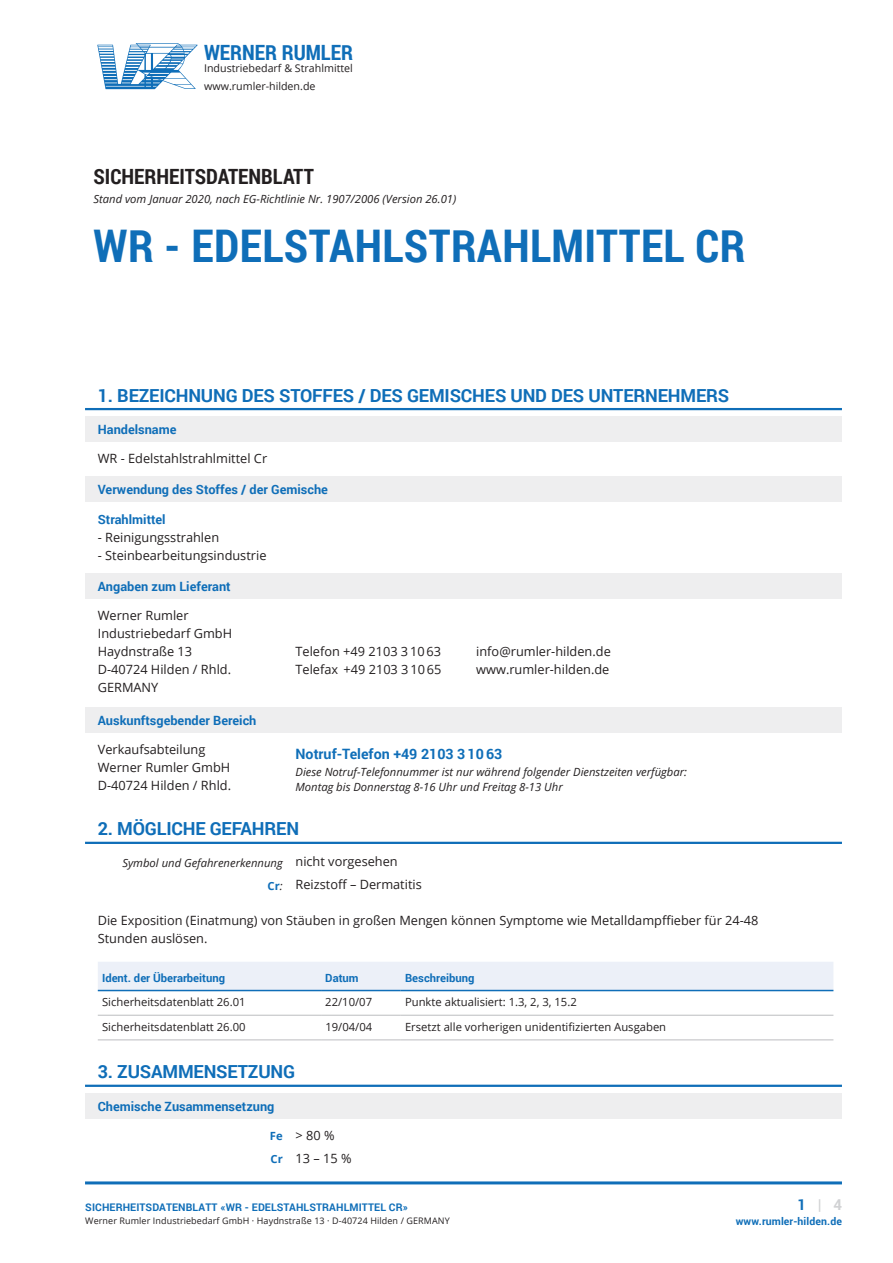
<style>
.page{position:relative;width:893px;height:1263px;background:#fff}
.page>*{position:absolute;margin:0;border:0;box-sizing:border-box;transform-origin:0 0}
.t1{font:700 45px "Roboto Condensed";letter-spacing:.01em;color:#0f6eb8}
.t2{font:700 21px "Roboto Condensed";color:#231f20}
.t3{font:700 21px "Roboto Condensed";color:#0f6eb8}
.t4{font:700 18px "Roboto";letter-spacing:-.01em;color:#0f6eb8}
.t5{font:700 15px "Roboto";color:#d1d2d4}
.t6{font:700 14.25px "Roboto";color:#0f6eb8}
.t7{font:12.75px/18px "Open Sans";color:#231f20}
.t8{font:700 12.75px "Roboto";color:#0f6eb8}
.t9{font:italic 11.25px/15px "Open Sans";color:#231f20}
.t10{font:11.25px "Open Sans";color:#231f20}
.t11{font:700 11.25px "Roboto";color:#0f6eb8}
.t12{font:10.65px/17.1px "Open Sans";color:#231f20}
.t13{font:700 10.5px "Roboto";letter-spacing:.01em;color:#0f6eb8}
.t14{font:9px "Open Sans";letter-spacing:.01em;color:#231f20}
.s1{font-style:normal;font-size:12.75px}
.s2{font-weight:700;font-size:11.25px;color:#0f6eb8}
.s3{font-style:italic;font-size:11.25px}
.s4{color:#0f6eb8}
</style>
<div class="page">
<hr style="left:85px;top:1181px;width:757px;height:3px;background:#0f6eb8">
<hr style="left:85px;top:842px;width:757px;height:2px;background:#0f6eb8">
<hr style="left:85px;top:1085px;width:757px;height:2px;background:#0f6eb8">
<div style="left:85px;top:1093px;width:757px;height:26px;background:#eeeeef"></div>
<div style="left:98px;top:962px;width:735px;height:28px;background:#ecf0f8"></div>
<hr style="left:98px;top:990px;width:223px;height:1px;background:#0f6eb8">
<hr style="left:321px;top:990px;width:80px;height:1px;background:#0f6eb8">
<hr style="left:401px;top:990px;width:432px;height:1px;background:#0f6eb8">
<hr style="left:98px;top:1015px;width:223px;height:1px;background:#bcbdc0">
<hr style="left:321px;top:1015px;width:80px;height:1px;background:#bcbdc0">
<hr style="left:401px;top:1015px;width:432px;height:1px;background:#bcbdc0">
<hr style="left:98px;top:1039px;width:223px;height:1px;background:#bcbdc0">
<hr style="left:321px;top:1039px;width:80px;height:1px;background:#bcbdc0">
<hr style="left:401px;top:1039px;width:432px;height:1px;background:#bcbdc0">
<svg style="left:97px;top:43px;width:101px;height:46px"></svg>
<hr style="left:85px;top:408px;width:757px;height:2px;background:#0f6eb8">
<div style="left:85px;top:417px;width:757px;height:25px;background:#eeeeef"></div>
<div style="left:85px;top:476px;width:757px;height:25px;background:#eeeeef"></div>
<div style="left:85px;top:573px;width:757px;height:26px;background:#eeeeef"></div>
<div style="left:85px;top:707px;width:757px;height:25px;background:#eeeeef"></div>
<h2 class="t3" style="left:204px;top:38px;width:150px">WERNER RUMLER</h2>
<p class="t12" style="left:204px;top:60px;width:150px">Industriebedarf &amp; Strahlmittel www.rumler-hilden.de</p>
<h2 class="t2" style="left:94px;top:161px;width:222px">SICHERHEITSDATENBLATT</h2>
<p class="t9" style="left:94px;top:191px;width:364px">Stand vom Januar 2020, nach EG-Richtlinie Nr. 1907/2006 (Version 26.01)</p>
<h1 class="t1" style="left:94px;top:214px;width:653px">WR - EDELSTAHLSTRAHLMITTEL CR</h1>
<h3 class="t4" style="left:98px;top:382px;width:633px">1. BEZEICHNUNG DES STOFFES / DES GEMISCHES UND DES UNTERNEHMERS</h3>
<p class="t8" style="left:98px;top:421px;width:80px">Handelsname</p>
<p class="t7" style="left:98px;top:449px;width:171px">WR - Edelstahlstrahlmittel Cr</p>
<p class="t8" style="left:98px;top:480px;width:232px">Verwendung des Stoffes / der Gemische</p>
<p class="t8" style="left:98px;top:511px;width:69px">Strahlmittel</p>
<p class="t7" style="left:98px;top:528px;width:123px">- Reinigungsstrahlen</p>
<p class="t7" style="left:98px;top:546px;width:170px">- Steinbearbeitungsindustrie</p>
<p class="t8" style="left:98px;top:577px;width:134px">Angaben zum Lieferant</p>
<p class="t7" style="left:98px;top:606px;width:136px">Werner Rumler<br>Industriebedarf GmbH<br>Haydnstraße 13<br>D-40724 Hilden / Rhld.<br>GERMANY</p>
<p class="t7" style="left:296px;top:642px;width:147px">Telefon +49 2103 3 10 63<br>Telefax +49 2103 3 10 65</p>
<p class="t7" style="left:476px;top:642px;width:136px">info@rumler-hilden.de www.rumler-hilden.de</p>
<p class="t8" style="left:98px;top:711px;width:160px">Auskunftsgebender Bereich</p>
<p class="t7" style="left:98px;top:740px;width:135px">Verkaufsabteilung<br>Werner Rumler GmbH<br>D-40724 Hilden / Rhld.</p>
<p class="t6" style="left:296px;top:744px;width:208px">Notruf-Telefon +49 2103 3 10 63</p>
<p class="t9" style="left:296px;top:764px;width:393px">Diese Notruf-Telefonnummer ist nur während folgender Dienstzeiten verfügbar:<br>Montag bis Donnerstag 8-16 Uhr und Freitag 8-13 Uhr</p>
<h3 class="t4" style="left:98px;top:816px;width:203px">2. MÖGLICHE GEFAHREN</h3>
<p class="t9" style="left:122px;top:855px;width:277px">Symbol und Gefahrenerkennung <span class="s1">nicht vorgesehen</span></p>
<p class="t7" style="left:268px;top:875px;width:156px"><span class="s2">Cr</span><span class="s3">:</span> Reizstoff – Dermatitis</p>
<p class="t7" style="left:98px;top:911px;width:662px">Die Exposition (Einatmung) von Stäuben in großen Mengen können Symptome wie Metalldampffieber für 24-48<br>Stunden auslösen.</p>
<p class="t11" style="left:102px;top:970px;width:125px">Ident. der Überarbeitung</p>
<p class="t11" style="left:325px;top:970px;width:35px">Datum</p>
<p class="t11" style="left:405px;top:970px;width:71px">Beschreibung</p>
<p class="t10" style="left:102px;top:994px;width:145px">Sicherheitsdatenblatt 26.01</p>
<p class="t10" style="left:325px;top:994px;width:48px">22/10/07</p>
<p class="t10" style="left:405px;top:994px;width:173px">Punkte aktualisiert: 1.3, 2, 3, 15.2</p>
<p class="t10" style="left:102px;top:1019px;width:145px">Sicherheitsdatenblatt 26.00</p>
<p class="t10" style="left:325px;top:1019px;width:48px">19/04/04</p>
<p class="t10" style="left:405px;top:1019px;width:263px">Ersetzt alle vorherigen unidentifizierten Ausgaben</p>
<h3 class="t4" style="left:98px;top:1059px;width:199px">3. ZUSAMMENSETZUNG</h3>
<p class="t8" style="left:98px;top:1097px;width:178px">Chemische Zusammensetzung</p>
<p class="t7" style="left:270px;top:1123px;width:83px;line-height:22.8px"><span class="s2">Fe</span> &gt; 80 %<br><span class="s2">Cr</span> 13 – 15 %</p>
<p class="t13" style="left:85px;top:1200px;width:324px">SICHERHEITSDATENBLATT «WR - EDELSTAHLSTRAHLMITTEL CR»</p>
<p class="t14" style="left:85px;top:1215px;width:366px">Werner Rumler Industriebedarf GmbH · Haydnstraße 13 · D-40724 Hilden / GERMANY</p>
<p class="t5" style="left:797px;top:1194px;width:46px"><span class="s4">1</span> | 4</p>
<p class="t13" style="left:736px;top:1214px;width:108px">www.rumler-hilden.de</p>
</div>
